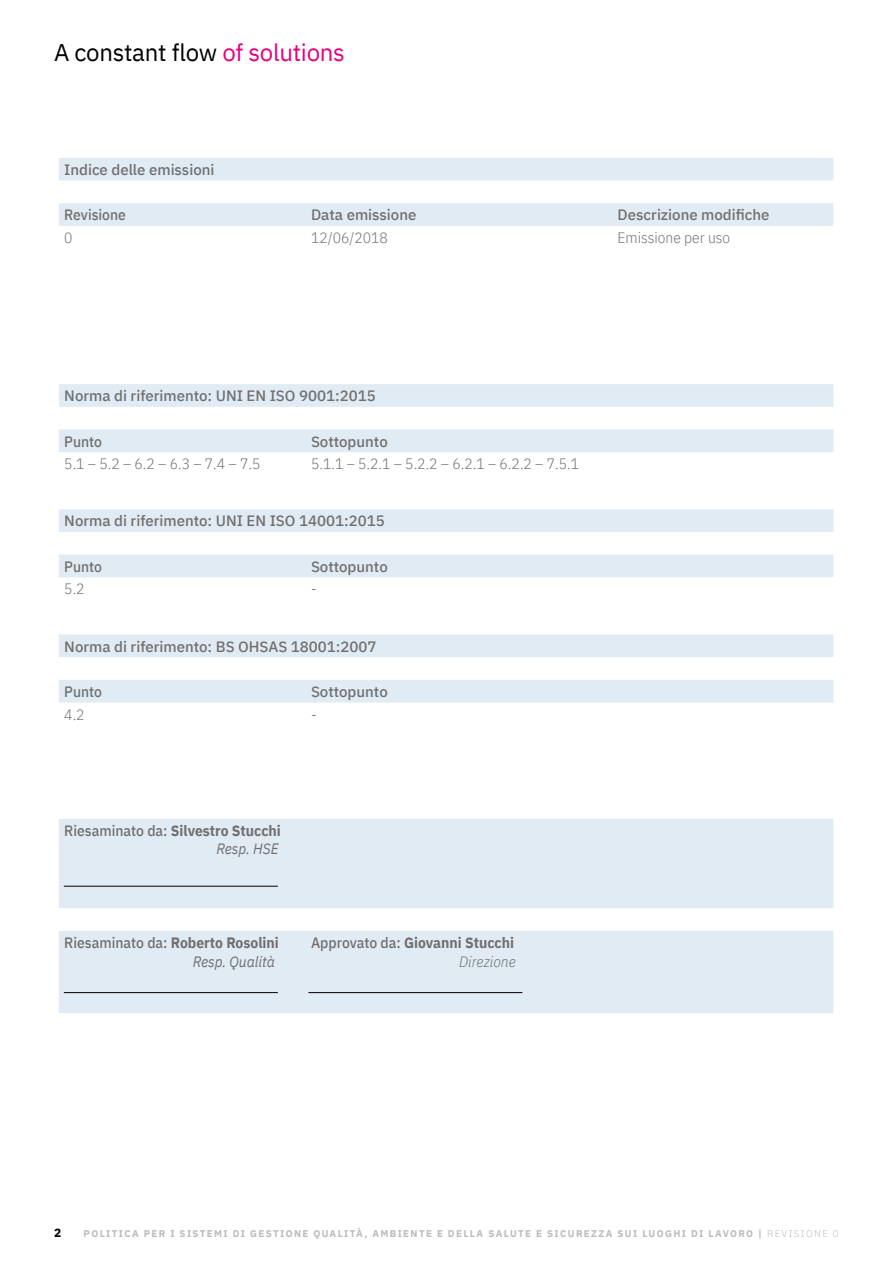
<style>
.page{position:relative;width:893px;height:1263px;background:#fff}
.page>*{position:absolute;margin:0;border:0;box-sizing:border-box;transform-origin:0 0}
.t1{font:24px "IBM Plex Sans";letter-spacing:-.01em;color:#000}
.t2{font:500 15px "IBM Plex Sans";color:#706f6f}
.t3{font:700 15px/19.5px "IBM Plex Sans";color:#706f6f;text-align:right;scale:.93 1}
.t4{font:300 15px "IBM Plex Sans";color:#706f6f;scale:.93 1}
.t5{font:500 15px "IBM Plex Sans";color:#706f6f;scale:.93 1}
.t6{font:700 12px "IBM Plex Sans";color:#000}
.t7{font:700 9.75px "IBM Plex Sans";letter-spacing:.14em;color:#bcbcbc}
.s1{color:#e6007d}
.s2{font-weight:500}
.s3{font-weight:400;font-style:italic}
.s4{font-weight:300;font-style:italic}
.s5{font-weight:300}
</style>
<div class="page">
<svg style="left:59px;top:158px;width:774px;height:68px;fill:#e1ebf4"></svg>
<svg style="left:59px;top:384px;width:774px;height:68px;fill:#e1ebf4"></svg>
<svg style="left:59px;top:509px;width:774px;height:68px;fill:#e1ebf4"></svg>
<svg style="left:59px;top:634px;width:774px;height:68px;fill:#e1ebf4"></svg>
<svg style="left:59px;top:819px;width:774px;height:194px;background:#e4edf5"></svg>
<hr style="left:64px;top:886px;width:214px;height:1px;background:#000">
<hr style="left:64px;top:992px;width:214px;height:1px;background:#000">
<hr style="left:308px;top:992px;width:214px;height:1px;background:#000">
<h1 class="t1" style="left:54px;top:34px;width:292px">A constant flow <span class="s1">of solutions</span></h1>
<p class="t2" style="left:64px;top:158px;width:152px">Indice delle emissioni</p>
<p class="t5" style="left:64px;top:203px;width:68px">Revisione</p>
<p class="t2" style="left:311px;top:203px;width:107px">Data emissione</p>
<p class="t2" style="left:618px;top:203px;width:153px">Descrizione modifiche</p>
<p class="t4" style="left:64px;top:226px;width:11px">0</p>
<p class="t4" style="left:311px;top:226px;width:84px">12/06/2018</p>
<p class="t4" style="left:618px;top:226px;width:123px">Emissione per uso</p>
<p class="t2" style="left:64px;top:384px;width:313px">Norma di riferimento: UNI EN ISO 9001:2015</p>
<p class="t5" style="left:64px;top:430px;width:42px">Punto</p>
<p class="t2" style="left:311px;top:430px;width:78px">Sottopunto</p>
<p class="t4" style="left:64px;top:453px;width:212px">5.1 – 5.2 – 6.2 – 6.3 – 7.4 – 7.5</p>
<p class="t4" style="left:311px;top:453px;width:290px">5.1.1 – 5.2.1 – 5.2.2 – 6.2.1 – 6.2.2 – 7.5.1</p>
<p class="t2" style="left:64px;top:509px;width:322px">Norma di riferimento: UNI EN ISO 14001:2015</p>
<p class="t5" style="left:64px;top:555px;width:42px">Punto</p>
<p class="t2" style="left:311px;top:555px;width:78px">Sottopunto</p>
<p class="t4" style="left:64px;top:578px;width:23px">5.2</p>
<p class="t4" style="left:311px;top:578px;width:7px">-</p>
<p class="t2" style="left:64px;top:634px;width:314px">Norma di riferimento: BS OHSAS 18001:2007</p>
<p class="t5" style="left:64px;top:680px;width:42px">Punto</p>
<p class="t2" style="left:311px;top:680px;width:78px">Sottopunto</p>
<p class="t4" style="left:64px;top:703px;width:23px">4.2</p>
<p class="t4" style="left:311px;top:703px;width:7px">-</p>
<p class="t3" style="left:64px;top:820px;width:234px;line-height:18px"><span class="s2">Riesaminato da:</span> Silvestro Stucchi<br><span class="s3">Resp. HSE</span></p>
<p class="t3" style="left:64px;top:932px;width:232px"><span class="s2">Riesaminato da:</span> Roberto Rosolini<br><span class="s3">Resp. Qualità</span></p>
<p class="t3" style="left:311px;top:932px;width:222px"><span class="s2">Approvato da:</span> Giovanni Stucchi<br><span class="s4">Direzione</span></p>
<p class="t6" style="left:54px;top:1223px;width:9px">2</p>
<p class="t7" style="left:84px;top:1225px;width:757px">POLITICA PER I SISTEMI DI GESTIONE QUALITÀ, AMBIENTE E DELLA SALUTE E SICUREZZA SUI LUOGHI DI LAVORO | <span class="s5">REVISIONE 0</span></p>
</div>
